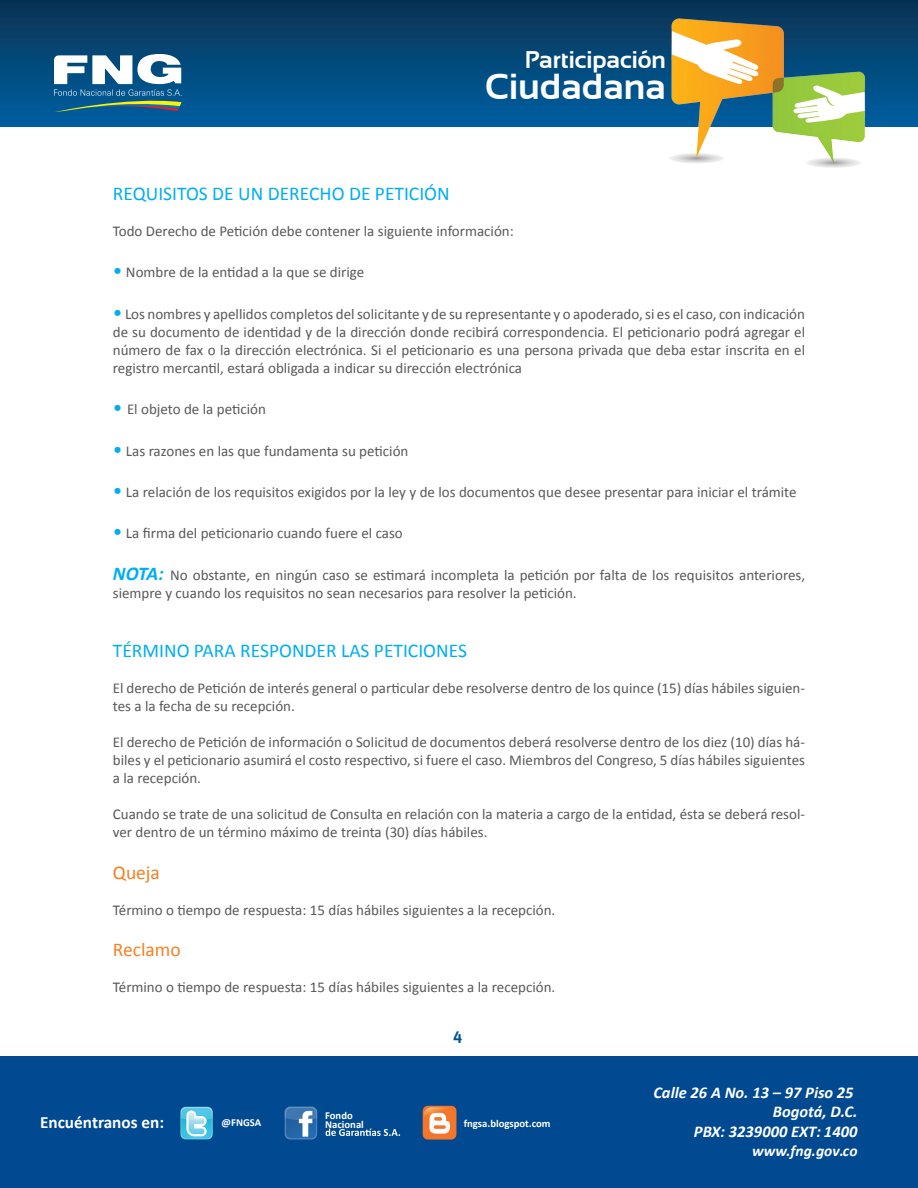
<style>
.page{position:relative;width:918px;height:1188px;background:#fff}
.page>*{position:absolute;margin:0;border:0;box-sizing:border-box;transform-origin:0 0}
.t1{font:700 36px "Sansation";color:#fff}
.t2{font:700 24px "Sansation";color:#fff}
.t3{font:19.5px "Calibri";color:#00aeef}
.t4{font:19.5px "Calibri";color:#f58021}
.t5{font:700 17.25px "Calibri";color:#fff}
.t6{font:italic 700 16.5px/19.8px "Calibri";color:#fff;text-align:right}
.t7{font:700 16.5px "Sansation";color:#005495}
.t8{font:italic 700 15.45px "Calibri";color:#fff}
.t9{font:15px/18px "Calibri";color:#57585a}
.t10{font:700 10.65px "Calibri";color:#fff}
.s1{font-size:19.5px;color:#00aeef}
.s2{font-weight:700;font-style:italic;font-size:19.5px;color:#00aeef}
</style>
<div class="page">
<div style="left:0;top:0;width:918px;height:126px;background:linear-gradient(to bottom,#0b3253,#005fa1)"></div>
<svg style="left:54px;top:54px;width:128px;height:58px"></svg>
<img style="left:644px;top:13px;width:254px;height:155px">
<div style="left:0;top:1056px;width:918px;height:132px;background:#014990"></div>
<svg style="left:326px;top:1129px;width:74px;height:7px"></svg>
<img style="left:422px;top:1105px;width:35px;height:35px">
<img style="left:180px;top:1107px;width:33px;height:32px">
<img style="left:284px;top:1106px;width:33px;height:34px">
<h2 class="t2" style="left:525px;top:46px;width:143px">Participación</h2>
<h1 class="t1" style="left:485px;top:66px;width:183px">Ciudadana</h1>
<p class="t3" style="left:113px;top:181px;width:338px">REQUISITOS DE UN DERECHO DE PETICIÓN</p>
<p class="t9" style="left:113px;top:222px;width:402px">Todo Derecho de Petición debe contener la siguiente información:</p>
<p class="t9" style="left:113px;top:263px;width:253px"><span class="s1">•</span> Nombre de la entidad a la que se dirige</p>
<p class="t9" style="left:113px;top:305px;width:694px;text-align:justify"><span class="s1">•</span> Los nombres y apellidos completos del solicitante y de su representante y o apoderado, si es el caso, con indicación de su documento de identidad y de la dirección donde recibirá correspondencia. El peticionario podrá agregar el número de fax o la dirección electrónica. Si el peticionario es una persona privada que deba estar inscrita en el registro mercantil, estará obligada a indicar su dirección electrónica</p>
<p class="t9" style="left:113px;top:400px;width:155px"><span class="s1">•</span> El objeto de la petición</p>
<p class="t9" style="left:113px;top:442px;width:297px"><span class="s1">•</span> Las razones en las que fundamenta su petición</p>
<p class="t9" style="left:113px;top:483px;width:685px"><span class="s1">•</span> La relación de los requisitos exigidos por la ley y de los documentos que desee presentar para iniciar el trámite</p>
<p class="t9" style="left:113px;top:524px;width:291px"><span class="s1">•</span> La firma del peticionario cuando fuere el caso</p>
<p class="t9" style="left:113px;top:566px;width:694px"><span class="s2">NOTA:</span> No obstante, en ningún caso se estimará incompleta la petición por falta de los requisitos anteriores, siempre y cuando los requisitos no sean necesarios para resolver la petición.</p>
<p class="t3" style="left:113px;top:638px;width:356px">TÉRMINO PARA RESPONDER LAS PETICIONES</p>
<p class="t9" style="left:113px;top:679px;width:694px">El derecho de Petición de interés general o particular debe resolverse dentro de los quince (15) días hábiles siguien&shy;tes a la fecha de su recepción.</p>
<p class="t9" style="left:113px;top:733px;width:694px;text-align:justify">El derecho de Petición de información o Solicitud de documentos deberá resolverse dentro de los diez (10) días há&shy;biles y el peticionario asumirá el costo respectivo, si fuere el caso. Miembros del Congreso, 5 días hábiles siguientes a la recepción.</p>
<p class="t9" style="left:113px;top:805px;width:694px">Cuando se trate de una solicitud de Consulta en relación con la materia a cargo de la entidad, ésta se deberá resol&shy;ver dentro de un término máximo de treinta (30) días hábiles.</p>
<p class="t4" style="left:113px;top:860px;width:49px">Queja</p>
<p class="t9" style="left:113px;top:901px;width:444px">Término o tiempo de respuesta: 15 días hábiles siguientes a la recepción.</p>
<p class="t4" style="left:113px;top:937px;width:69px">Reclamo</p>
<p class="t9" style="left:113px;top:978px;width:444px">Término o tiempo de respuesta: 15 días hábiles siguientes a la recepción.</p>
<p class="t7" style="left:453px;top:1028px;width:11px">4</p>
<p class="t10" style="left:325px;top:1109px;width:29px">Fondo</p>
<p class="t5" style="left:40px;top:1111px;width:126px">Encuéntranos en:</p>
<p class="t10" style="left:222px;top:1116px;width:41px">@FNGSA</p>
<p class="t10" style="left:325px;top:1117px;width:40px">Nacional</p>
<p class="t10" style="left:464px;top:1117px;width:88px">fngsa.blogspot.com</p>
<p class="t6" style="left:653px;top:1082px;width:206px">Calle 26 A No. 13 – 97 Piso 25<br>Bogotá, D.C.<br>PBX: 3239000 EXT: 1400</p>
<p class="t8" style="left:752px;top:1141px;width:107px">www.fng.gov.co</p>
</div>
